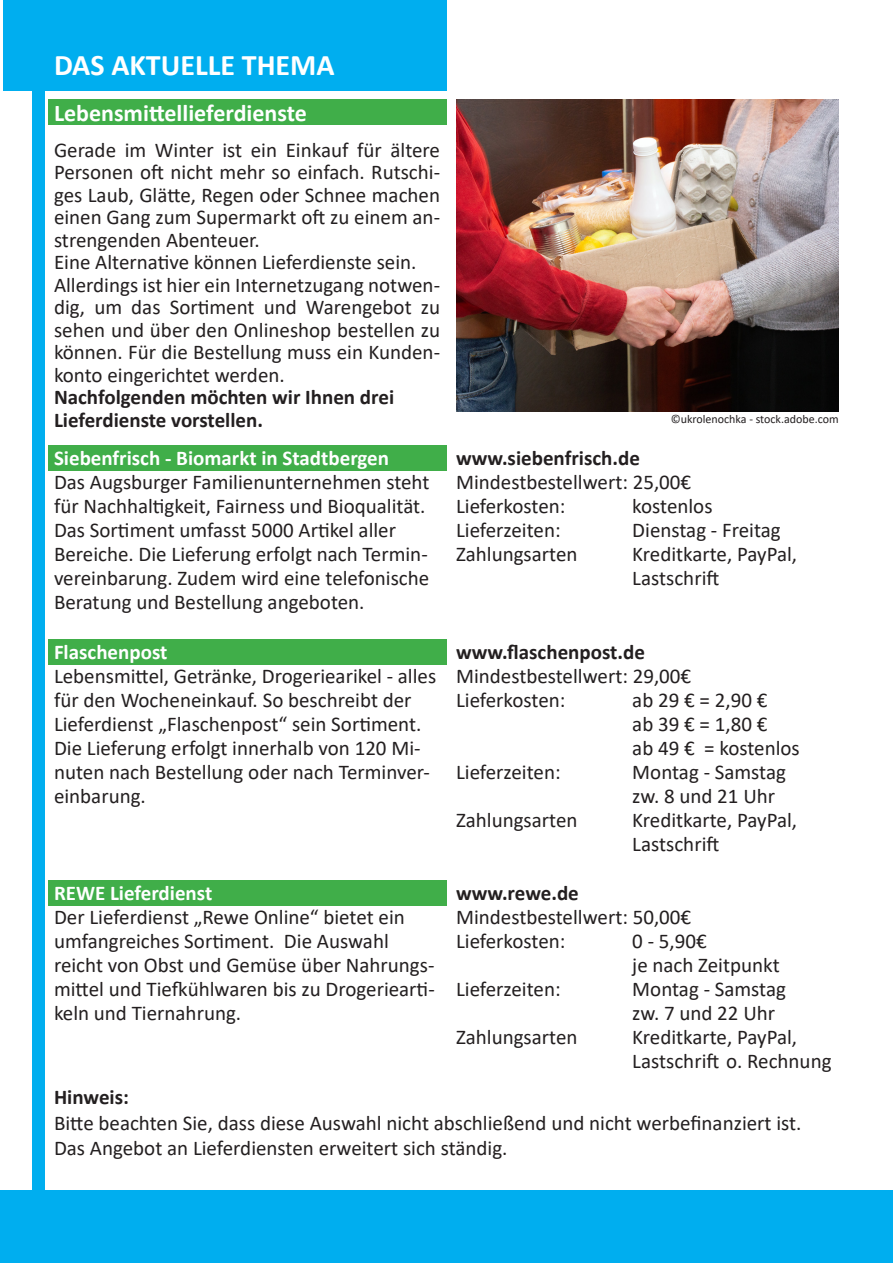
<style>
.page{position:relative;width:893px;height:1263px;background:#fff}
.page>*{position:absolute;margin:0;border:0;box-sizing:border-box;transform-origin:0 0}
.t1{font:700 30px "Calibri";color:#fff}
.t2{font:700 24px "Calibri";color:#fff}
.t3{font:21px/24px "Calibri";color:#231f20}
.t4{font:700 21px/22.5px "Calibri";color:#231f20}
.t5{font:700 21px "Calibri";color:#fff}
.t6{font:12px "Calibri";color:#231f20}
</style>
<div class="page">
<div style="left:48px;top:880px;width:398px;height:26px;background:#40ae49"></div>
<div style="left:3px;top:0;width:443px;height:90px;background:#00aeef"></div>
<div style="left:48px;top:100px;width:398px;height:25px;background:#40ae49"></div>
<div style="left:48px;top:445px;width:398px;height:25px;background:#40ae49"></div>
<div style="left:48px;top:639px;width:398px;height:26px;background:#40ae49"></div>
<div style="left:0;top:1191px;width:893px;height:72px;background:#00aeef"></div>
<div style="left:32px;top:88px;width:12px;height:1113px;background:#00aeef"></div>
<img style="left:456px;top:100px;width:383px;height:311px">
<h1 class="t1" style="left:54px;top:44px;width:282px">DAS AKTUELLE THEMA</h1>
<p class="t2" style="left:54px;top:96px;width:254px">Lebensmittellieferdienste</p>
<p class="t3" style="left:54px;top:138px;width:388px;line-height:22.5px">Gerade im Winter ist ein Einkauf für ältere Personen oft nicht mehr so einfach. Rutschi&shy;ges Laub, Glätte, Regen oder Schnee machen einen Gang zum Supermarkt oft zu einem an&shy;strengenden Abenteuer.<br>Eine Alternative können Lieferdienste sein.<br>Allerdings ist hier ein Internetzugang notwen&shy;dig, um das Sortiment und Warengebot zu sehen und über den Onlineshop bestellen zu können. Für die Bestellung muss ein Kunden&shy;konto eingerichtet werden.</p>
<p class="t4" style="left:54px;top:386px;width:342px">Nachfolgenden möchten wir Ihnen drei<br>Lieferdienste vorstellen.</p>
<p class="t5" style="left:54px;top:443px;width:337px">Siebenfrisch - Biomarkt in Stadtbergen</p>
<p class="t3" style="left:54px;top:469px;width:377px">Das Augsburger Familienunternehmen steht für Nachhaltigkeit, Fairness und Bioqualität.<br>Das Sortiment umfasst 5000 Artikel aller Bereiche. Die Lieferung erfolgt nach Termin&shy;vereinbarung. Zudem wird eine telefonische Beratung und Bestellung angeboten.</p>
<p class="t5" style="left:54px;top:637px;width:115px">Flaschenpost</p>
<p class="t3" style="left:54px;top:664px;width:384px">Lebensmittel, Getränke, Drogeriearikel - alles für den Wocheneinkauf. So beschreibt der Lieferdienst „Flaschenpost“ sein Sortiment.<br>Die Lieferung erfolgt innerhalb von 120 Mi&shy;nuten nach Bestellung oder nach Terminver&shy;einbarung.</p>
<p class="t5" style="left:54px;top:878px;width:160px">REWE Lieferdienst</p>
<p class="t3" style="left:54px;top:904px;width:382px">Der Lieferdienst „Rewe Online“ bietet ein umfangreiches Sortiment. Die Auswahl reicht von Obst und Gemüse über Nahrungs&shy;mittel und Tiefkühlwaren bis zu Drogeriearti&shy;keln und Tiernahrung.</p>
<p class="t6" style="left:671px;top:411px;width:169px">©ukrolenochka - stock.adobe.com</p>
<p class="t4" style="left:456px;top:446px;width:185px">www.siebenfrisch.de</p>
<p class="t3" style="left:456px;top:469px;width:237px">Mindestbestellwert: 25,00€<br>Lieferkosten:</p>
<p class="t3" style="left:632px;top:493px;width:82px">kostenlos</p>
<p class="t3" style="left:456px;top:517px;width:106px">Lieferzeiten:</p>
<p class="t3" style="left:632px;top:517px;width:150px">Dienstag - Freitag</p>
<p class="t3" style="left:456px;top:541px;width:123px">Zahlungsarten</p>
<p class="t3" style="left:632px;top:541px;width:166px">Kreditkarte, PayPal,<br>Lastschrift</p>
<p class="t4" style="left:456px;top:641px;width:190px">www.flaschenpost.de</p>
<p class="t3" style="left:456px;top:664px;width:237px">Mindestbestellwert: 29,00€<br>Lieferkosten:</p>
<p class="t3" style="left:632px;top:688px;width:169px">ab 29 € = 2,90 €<br>ab 39 € = 1,80 €<br>ab 49 € = kostenlos</p>
<p class="t3" style="left:456px;top:760px;width:106px">Lieferzeiten:</p>
<p class="t3" style="left:632px;top:760px;width:155px">Montag - Samstag zw. 8 und 21 Uhr</p>
<p class="t3" style="left:456px;top:808px;width:123px">Zahlungsarten</p>
<p class="t3" style="left:632px;top:808px;width:166px">Kreditkarte, PayPal,<br>Lastschrift</p>
<p class="t4" style="left:456px;top:881px;width:124px">www.rewe.de</p>
<p class="t3" style="left:456px;top:904px;width:237px">Mindestbestellwert: 50,00€<br>Lieferkosten:</p>
<p class="t3" style="left:632px;top:928px;width:149px">0 - 5,90€<br>je nach Zeitpunkt</p>
<p class="t3" style="left:456px;top:976px;width:106px">Lieferzeiten:</p>
<p class="t3" style="left:632px;top:976px;width:155px">Montag - Samstag zw. 7 und 22 Uhr</p>
<p class="t3" style="left:456px;top:1024px;width:123px">Zahlungsarten</p>
<p class="t3" style="left:632px;top:1024px;width:201px">Kreditkarte, PayPal,<br>Lastschrift o. Rechnung</p>
<p class="t4" style="left:54px;top:1086px;width:76px">Hinweis:</p>
<p class="t3" style="left:54px;top:1109px;width:749px;line-height:25.2px">Bitte beachten Sie, dass diese Auswahl nicht abschließend und nicht werbefinanziert ist.<br>Das Angebot an Lieferdiensten erweitert sich ständig.</p>
</div>
